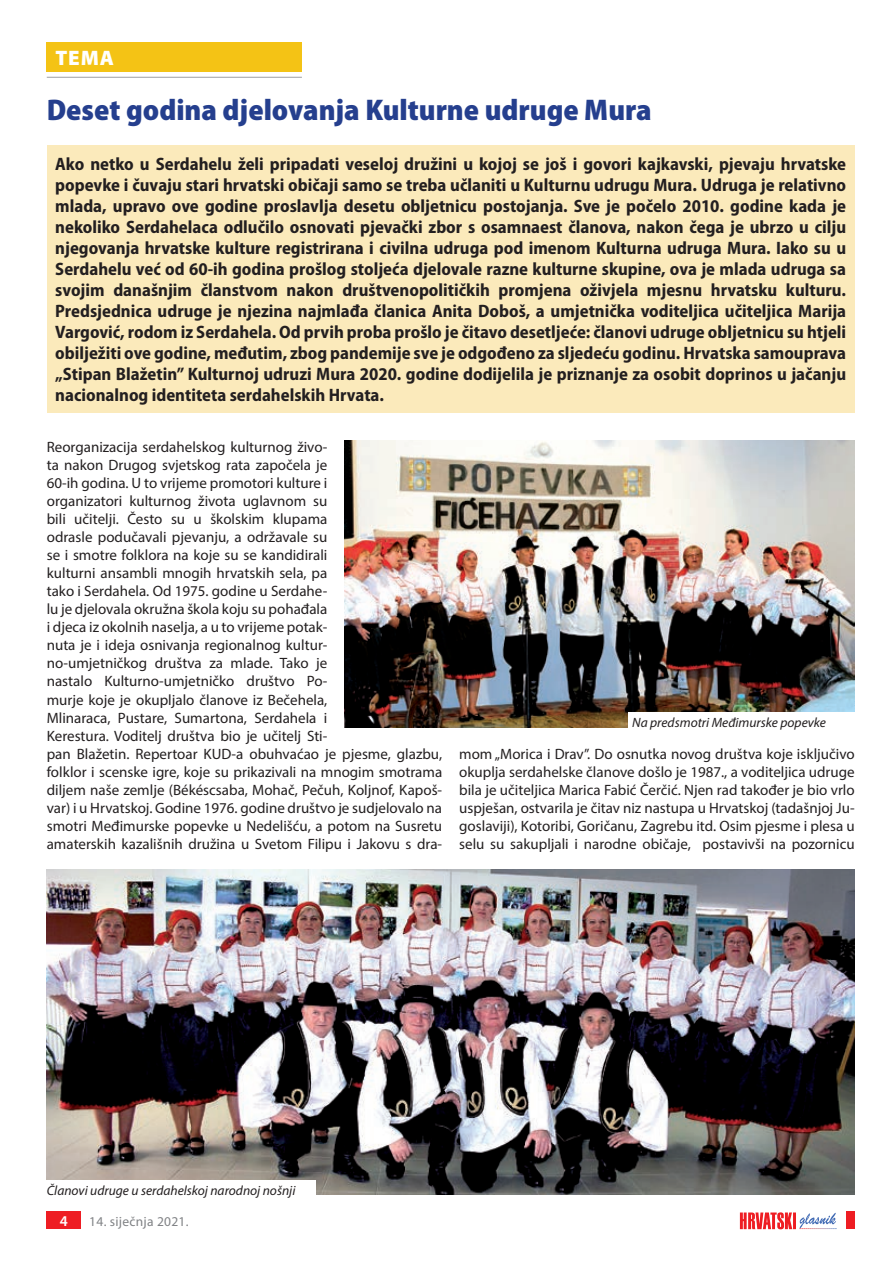
<style>
.page{position:relative;width:893px;height:1263px;background:#fff}
.page>*{position:absolute;margin:0;border:0;box-sizing:border-box;transform-origin:0 0}
.t1{font:900 semi-condensed 30px "Myriad Pro";color:#253f8e}
.t2{font:900 21px "Myriad Pro";color:#fff}
.t3{font:700 semi-condensed 18px/21px "Myriad Pro";color:#231f20;text-align:justify}
.t4{font:15px/18px "Myriad Pro";color:#231f20}
.t5{font:600 15px "Myriad Pro";color:#fff}
.t6{font:italic 13.5px "Myriad Pro";color:#231f20}
.t7{font:13.5px "Myriad Pro";letter-spacing:.02em;color:#808285}
</style>
<div class="page">
<svg style="left:740px;top:1212px;width:96px;height:17px"></svg>
<div style="left:846px;top:1212px;width:9px;height:17px;background:#ee1d23"></div>
<div style="left:47px;top:1212px;width:34px;height:17px;background:#ee1d23"></div>
<div style="left:47px;top:43px;width:255px;height:29px;background:#f4c315"></div>
<hr style="left:47px;top:77px;width:255px;height:1px;background:#a8a9ad">
<div style="left:47px;top:145px;width:808px;height:267px;background:#fbeabb"></div>
<img style="left:344px;top:440px;width:511px;height:287px">
<img style="left:47px;top:870px;width:808px;height:325px">
<div style="left:628px;top:712px;width:237px;height:19px;background:#fff"></div>
<div style="left:43px;top:1180px;width:273px;height:19px;background:#fff"></div>
<h2 class="t2" style="left:55px;top:44px;width:60px">TEMA</h2>
<h1 class="t1" style="left:47px;top:90px;width:606px">Deset godina djelovanja Kulturne udruge Mura</h1>
<p class="t3" style="left:55px;top:153px;width:792px">Ako netko u Serdahelu želi pripadati veseloj družini u kojoj se još i govori kajkavski, pjevaju hrvatske popevke i čuvaju stari hrvatski običaji samo se treba učlaniti u Kulturnu udrugu Mura. Udruga je relativno mlada, upravo ove godine proslavlja desetu obljetnicu postojanja. Sve je počelo 2010. godine kada je nekoliko Serdahelaca odlučilo osnovati pjevački zbor s osamnaest članova, nakon čega je ubrzo u cilju njegovanja hrvatske kulture registrirana i civilna udruga pod imenom Kulturna udruga Mura. Iako su u Serdahelu već od 60-ih godina prošlog stoljeća djelovale razne kulturne skupine, ova je mlada udruga sa svojim današnjim članstvom nakon društvenopolitičkih promjena oživjela mjesnu hrvatsku kulturu.<br>Predsjednica udruge je njezina najmlađa članica Anita Doboš, a umjetnička voditeljica učiteljica Marija Vargović, rodom iz Serdahela. Od prvih proba prošlo je čitavo desetljeće: članovi udruge obljetnicu su htjeli obilježiti ove godine, međutim, zbog pandemije sve je odgođeno za sljedeću godinu. Hrvatska samouprava „Stipan Blažetin” Kulturnoj udruzi Mura 2020. godine dodijelila je priznanje za osobit doprinos u jačanju nacionalnog identiteta serdahelskih Hrvata.</p>
<p class="t4" style="left:47px;top:438px;width:397px">Reorganizacija serdahelskog kulturnog živo-<br>ta nakon Drugog svjetskog rata započela je<br>60-ih godina. U to vrijeme promotori kulture i<br>organizatori kulturnog života uglavnom su<br>bili učitelji. Često su u školskim klupama<br>odrasle podučavali pjevanju, a održavale su<br>se i smotre folklora na koje su se kandidirali<br>kulturni ansambli mnogih hrvatskih sela, pa<br>tako i Serdahela. Od 1975. godine u Serdahe-<br>lu je djelovala okružna škola koju su pohađala<br>i djeca iz okolnih naselja, a u to vrijeme potak-<br>nuta je i ideja osnivanja regionalnog kultur-<br>no-umjetničkog društva za mlade. Tako je<br>nastalo Kulturno-umjetničko društvo Po-<br>murje koje je okupljalo članove iz Bečehela,<br>Mlinaraca, Pustare, Sumartona, Serdahela i<br>Kerestura. Voditelj društva bio je učitelj Sti-<br>pan Blažetin. Repertoar KUD-a obuhvaćao je pjesme, glazbu, folklor i scenske igre, koje su prikazivali na mnogim smotrama diljem naše zemlje (Békéscsaba, Mohač, Pečuh, Koljnof, Kapoš&shy;var) i u Hrvatskoj. Godine 1976. godine društvo je sudjelovalo na smotri Međimurske popevke u Nedelišću, a potom na Susretu amaterskih kazališnih družina u Svetom Filipu i Jakovu s dra-</p>
<p class="t6" style="left:632px;top:714px;width:195px">Na predsmotri Međimurske popevke</p>
<p class="t4" style="left:459px;top:744px;width:397px;text-align:justify">mom „Morica i Drav”. Do osnutka novog društva koje isključivo okuplja serdahelske članove došlo je 1987., a voditeljica udruge bila je učiteljica Marica Fabić Čerčić. Njen rad također je bio vrlo uspješan, ostvarila je čitav niz nastupa u Hrvatskoj (tadašnjoj Ju&shy;goslaviji), Kotoribi, Goričanu, Zagrebu itd. Osim pjesme i plesa u selu su sakupljali i narodne običaje, postavivši na pozornicu</p>
<p class="t6" style="left:47px;top:1182px;width:250px">Članovi udruge u serdahelskoj narodnoj nošnji</p>
<p class="t5" style="left:60px;top:1211px;width:10px">4</p>
<p class="t7" style="left:89px;top:1213px;width:101px">14. siječnja 2021.</p>
</div>
